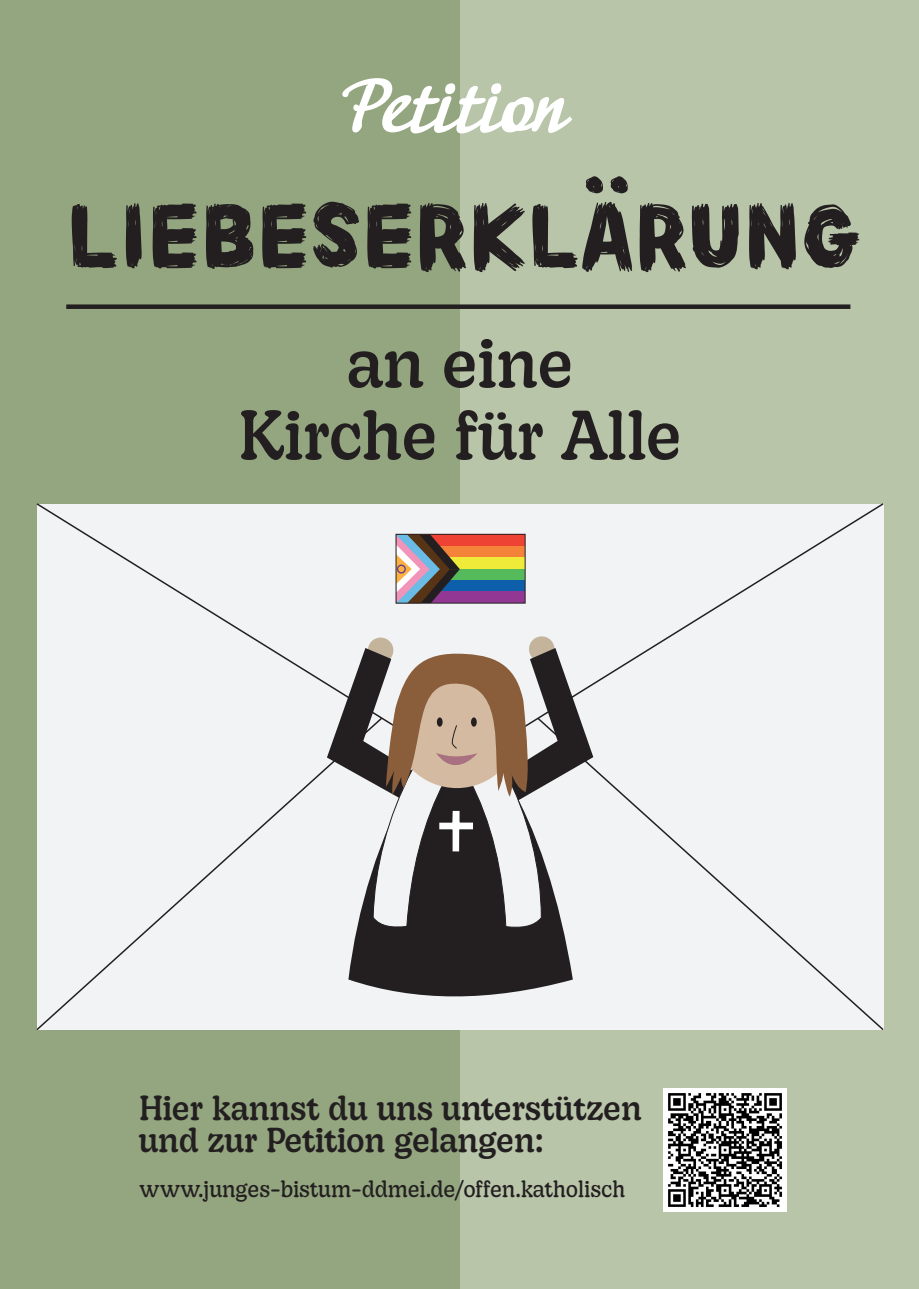
<style>
.page{position:relative;width:919px;height:1289px;background:#fff}
.page>*{position:absolute;margin:0;border:0;box-sizing:border-box;transform-origin:0 0}
.t1{font:93px "TT Yeonpilsketch R";color:#231f20}
.t2{font:75px "TT Yeonpilsketch R";color:#231f20}
.t3{font:70.5px "Adventure";color:#fff}
.t4{font:66px/72px "Decoy";letter-spacing:-.015em;color:#231f20;text-align:center}
.t5{font:33px/31.5px "Decoy";letter-spacing:-.02em;color:#231f20}
.t6{font:300 22.5px "Decoy";letter-spacing:-.015em;color:#231f20}
</style>
<div class="page">
<div style="left:0;top:0;width:460px;height:1288px;background:#94a680"></div>
<div style="left:460px;top:0;width:458px;height:1288px;background:#b8c5a9"></div>
<div style="left:36px;top:503px;width:422px;height:213px;background:#f2f3f4"></div>
<div style="left:458px;top:503px;width:426px;height:213px;background:#f2f3f4"></div>
<div style="left:36px;top:716px;width:348px;height:314px;background:#f2f3f4"></div>
<div style="left:536px;top:716px;width:348px;height:314px;background:#f2f3f4"></div>
<svg style="left:342px;top:78px;width:230px;height:56px"></svg>
<div style="left:66px;top:304px;width:784px;height:5px;background:#231f20"></div>
<svg style="left:348px;top:928px;width:224px;height:74px;background:#474445"></svg>
<div style="left:396px;top:534px;width:129px;height:12px;background:#ee4235"></div>
<div style="left:396px;top:546px;width:129px;height:11px;background:#f48239"></div>
<div style="left:396px;top:557px;width:129px;height:12px;background:#f0eb39"></div>
<div style="left:396px;top:569px;width:129px;height:11px;background:#55ba5a"></div>
<div style="left:396px;top:580px;width:129px;height:11px;background:#0d5eab"></div>
<div style="left:396px;top:591px;width:129px;height:12px;background:#933794"></div>
<svg style="left:327px;top:634px;width:266px;height:294px;background:#a69e98"></svg>
<img style="left:663px;top:1088px;width:123px;height:123px">
<svg style="left:398px;top:536px;width:62px;height:65px"></svg>
<div style="left:396px;top:534px;width:129px;height:69px;border:1px solid #231f20"></div>
<h3 class="t3" style="left:341px;top:63px;width:226px">Petition</h3>
<h2 class="t2" style="left:582px;top:120px;width:51px">..</h2>
<h1 class="t1" style="left:66px;top:183px;width:794px">LIEBESERKLARUNG</h1>
<h3 class="t4" style="left:238px;top:323px;width:444px">an eine<br>Kirche für Alle</h3>
<p class="t5" style="left:139px;top:1090px;width:504px">Hier kannst du uns unterstützen und zur Petition gelangen:</p>
<p class="t6" style="left:139px;top:1171px;width:487px">www.junges-bistum-ddmei.de/offen.katholisch</p>
</div>
